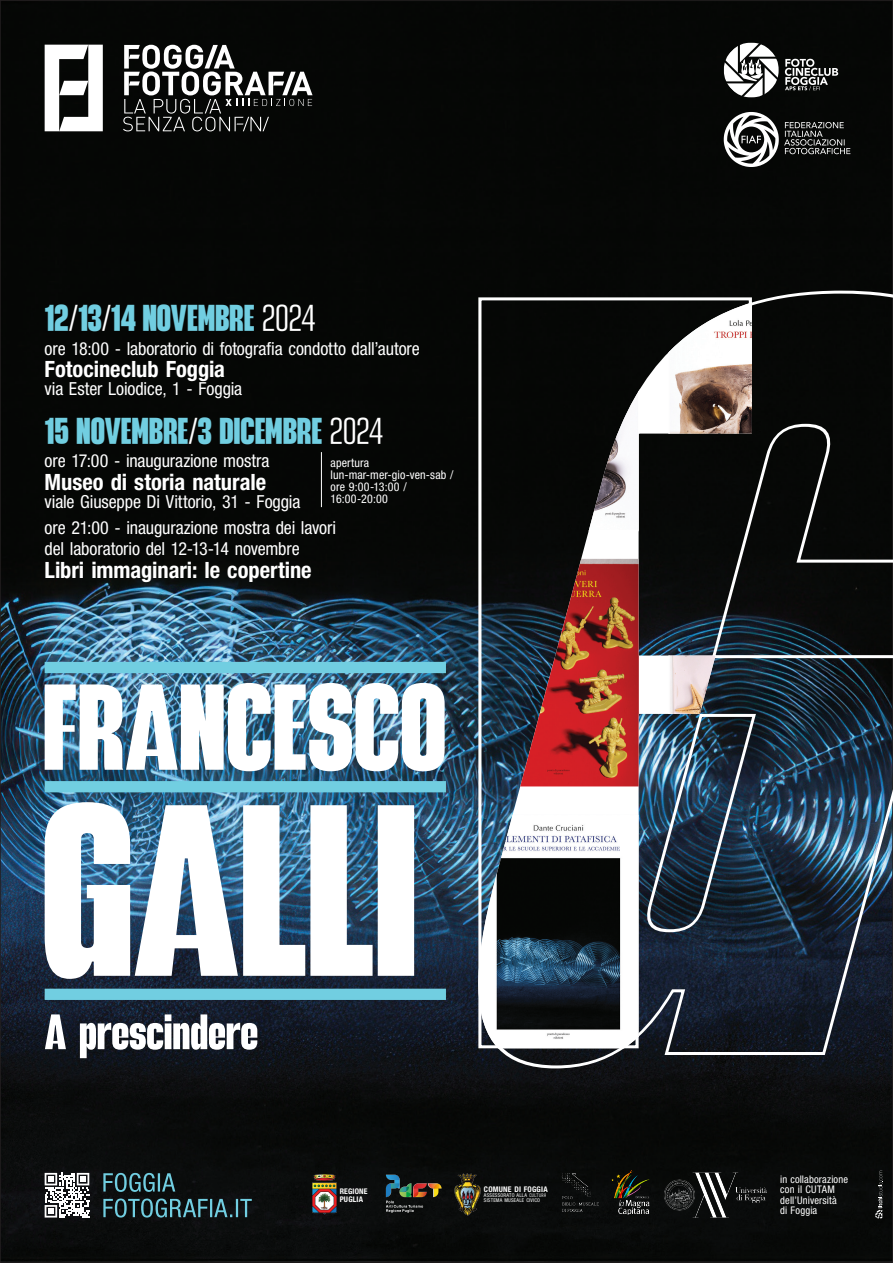
<style>
.page{position:relative;width:893px;height:1263px;background:#fff}
.page>*{position:absolute;margin:0;border:0;box-sizing:border-box;transform-origin:0 0}
.t1{font:800 54px "Hagia Pro";letter-spacing:-.005em;color:#fff}
.t2{font:800 40.5px "Hagia Pro";letter-spacing:-.005em;color:#71cee1}
.t3{font:700 condensed 22.5px "Helvetica Neue LT Std";color:#fff}
.t4{font:condensed 18px "Helvetica Neue LT Std";letter-spacing:-.005em;color:#fff}
.t5{font:condensed 12px "Helvetica Neue LT Std";letter-spacing:.01em;color:#fff}
.t6{font:condensed 10.5px "Helvetica Neue LT Std";letter-spacing:.015em;color:#fff}
.t7{font:700 condensed 7.8px "Helvetica Neue LT Std";letter-spacing:.025em;color:#fff}
.t8{font:condensed 5.25px "Helvetica Neue LT Std";letter-spacing:.035em;color:#fff}
.s1{color:#fff}
.s2{font-weight:400;color:#fff}
.s3{font-family:"Aeion Mono";font-stretch:normal;font-size:4.5px}
</style>
<div class="page">
<img style="left:3px;top:3px;width:887px;height:1257px">
<svg style="left:45px;top:45px;width:58px;height:86px"></svg>
<svg style="left:123px;top:45px;width:190px;height:86px"></svg>
<img style="left:612px;top:1170px;width:38px;height:44px">
<img style="left:561px;top:1174px;width:37px;height:37px">
<svg style="left:45px;top:1173px;width:44px;height:44px"></svg>
<svg style="left:103px;top:1198px;width:149px;height:19px"></svg>
<svg style="left:103px;top:1173px;width:72px;height:19px"></svg>
<img style="left:45px;top:802px;width:224px;height:177px">
<img style="left:45px;top:683px;width:224px;height:88px">
<div style="left:45px;top:662px;width:401px;height:11px;background:#71cee1"></div>
<div style="left:45px;top:781px;width:401px;height:11px;background:#71cee1"></div>
<div style="left:45px;top:989px;width:401px;height:11px;background:#71cee1"></div>
<img style="left:269px;top:289px;width:624px;height:781px">
<svg style="left:450px;top:302px;width:385px;height:746px"></svg>
<svg style="left:668px;top:302px;width:84px;height:229px"></svg>
<img style="left:477px;top:815px;width:162px;height:233px">
<svg style="left:478px;top:302px;width:162px;height:229px"></svg>
<img style="left:668px;top:552px;width:84px;height:235px">
<img style="left:520px;top:559px;width:119px;height:227px">
<img style="left:313px;top:1175px;width:23px;height:39px">
<svg style="left:386px;top:1201px;width:37px;height:12px"></svg>
<img style="left:386px;top:1175px;width:56px;height:22px">
<img style="left:455px;top:1174px;width:26px;height:41px">
<hr style="left:321px;top:452px;width:1px;height:55px;background:#fff">
<img style="left:663px;top:1171px;width:104px;height:47px">
<svg style="left:724px;top:112px;width:126px;height:55px"></svg>
<svg style="left:724px;top:43px;width:55px;height:55px"></svg>
<svg style="left:785px;top:59px;width:53px;height:31px"></svg>
<svg style="left:875px;top:1170px;width:8px;height:48px"></svg>
<p class="t2" style="left:45px;top:293px;width:271px">12<span class="s1">/</span>13<span class="s1">/</span>14 NOVEMBRE <span class="s2">2024</span></p>
<p class="t4" style="left:45px;top:338px;width:377px">ore 18:00 - laboratorio di fotografia condotto dall’autore</p>
<p class="t3" style="left:45px;top:356px;width:182px">Fotocineclub Foggia</p>
<p class="t4" style="left:45px;top:379px;width:199px">via Ester Loiodice, 1 - Foggia</p>
<p class="t2" style="left:45px;top:406px;width:339px">15 NOVEMBRE<span class="s1">/</span>3 DICEMBRE <span class="s2">2024</span></p>
<p class="t4" style="left:45px;top:451px;width:226px">ore 17:00 - inaugurazione mostra</p>
<p class="t3" style="left:45px;top:468px;width:223px">Museo di storia naturale</p>
<p class="t4" style="left:45px;top:491px;width:257px">viale Giuseppe Di Vittorio, 31 - Foggia</p>
<p class="t4" style="left:45px;top:517px;width:293px">ore 21:00 - inaugurazione mostra dei lavori</p>
<p class="t4" style="left:45px;top:539px;width:257px">del laboratorio del 12-13-14 novembre</p>
<p class="t3" style="left:45px;top:556px;width:269px">Libri immaginari: le copertine</p>
<p class="t5" style="left:331px;top:456px;width:40px">apertura</p>
<p class="t5" style="left:331px;top:468px;width:124px">lun-mar-mer-gio-ven-sab /</p>
<p class="t5" style="left:331px;top:480px;width:78px">ore 9:00-13:00 /</p>
<p class="t5" style="left:331px;top:492px;width:59px">16:00-20:00</p>
<p class="t1" style="left:45px;top:998px;width:215px">A prescindere</p>
<p class="t7" style="left:340px;top:1187px;width:29px">REGIONE</p>
<p class="t7" style="left:340px;top:1195px;width:25px">PUGLIA</p>
<p class="t7" style="left:484px;top:1184px;width:65px">COMUNE DI FOGGIA</p>
<p class="t8" style="left:484px;top:1192px;width:64px">ASSESSORATO ALLA <span class="s3">CULTURA</span></p>
<p class="t8" style="left:484px;top:1197px;width:58px">SISTEMA MUSEALE CIVICO</p>
<p class="t6" style="left:780px;top:1173px;width:69px">in collaborazione</p>
<p class="t6" style="left:780px;top:1184px;width:56px">con il CUTAM</p>
<p class="t6" style="left:780px;top:1194px;width:58px">dell’Università</p>
<p class="t6" style="left:780px;top:1205px;width:38px">di Foggia</p>
</div>
